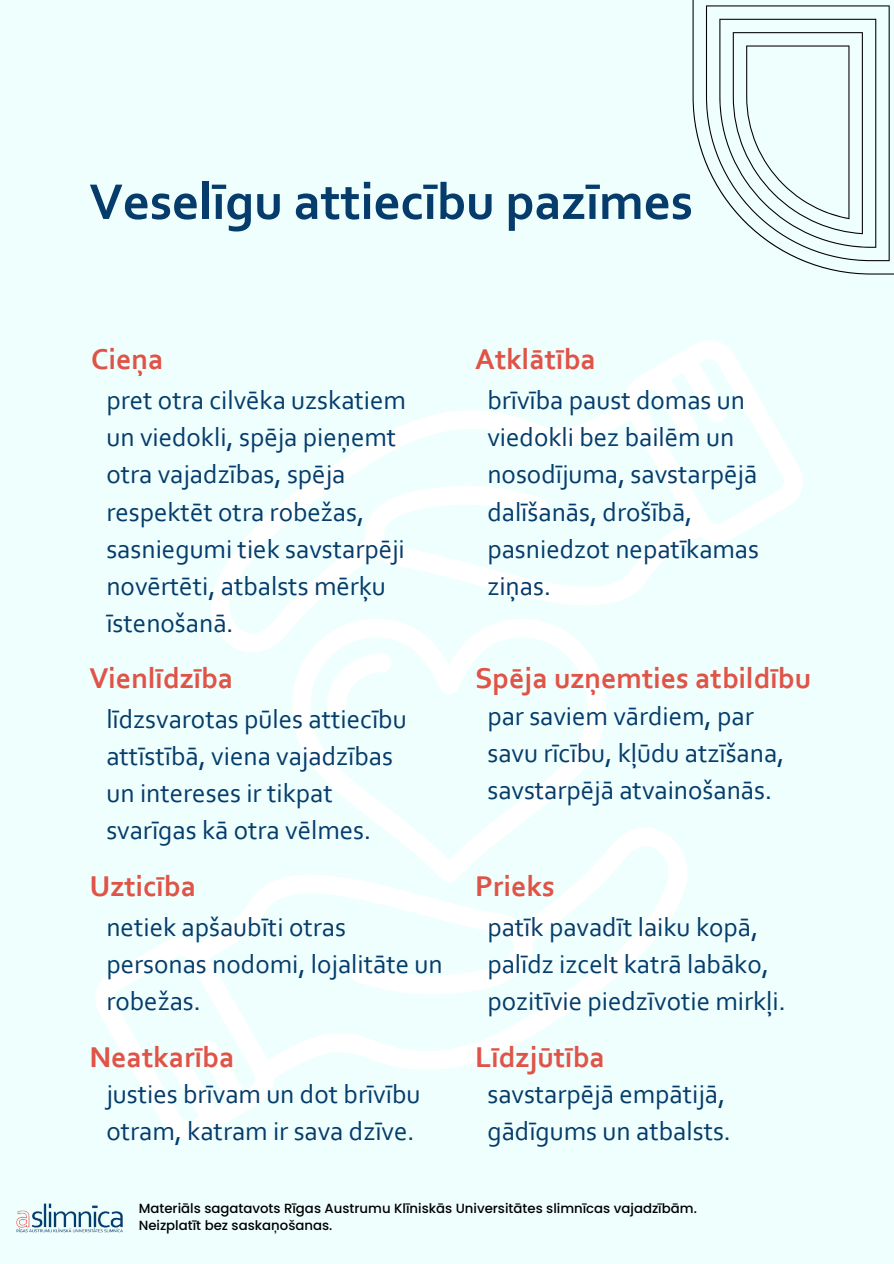
<style>
.page{position:relative;width:894px;height:1264px;background:#fff}
.page>*{position:absolute;margin:0;border:0;box-sizing:border-box;transform-origin:0 0}
.t1{font:700 52.5px "Corbel";color:#053c6b}
.t2{font:700 30px "Corbel";color:#e05347}
.t3{font:27px/37.2px "Corbel";color:#053c6b}
.t4{font:500 13.35px "Poppins";color:#000}
</style>
<div class="page">
<div style="left:0;top:0;width:893px;height:1263px;background:#effffe"></div>
<img style="left:16px;top:1203px;width:107px;height:30px">
<svg style="left:692px;top:0;width:201px;height:274px"></svg>
<svg style="left:705px;top:5px;width:184px;height:256px"></svg>
<svg style="left:719px;top:19px;width:157px;height:229px"></svg>
<svg style="left:217px;top:828px;width:470px;height:247px"></svg>
<svg style="left:95px;top:933px;width:183px;height:206px"></svg>
<svg style="left:211px;top:405px;width:479px;height:247px"></svg>
<svg style="left:619px;top:340px;width:184px;height:202px"></svg>
<svg style="left:292px;top:619px;width:313px;height:263px"></svg>
<svg style="left:327px;top:653px;width:64px;height:61px"></svg>
<h1 class="t1" style="left:89px;top:180px;width:605px">Veselīgu attiecību pazīmes</h1>
<p class="t2" style="left:91px;top:347px;width:74px">Cieņa</p>
<h2 class="t3" style="left:106px;top:384px;width:301px">pret otra cilvēka uzskatiem un viedokli, spēja pieņemt otra vajadzības, spēja respektēt otra robežas, sasniegumi tiek savstarpēji novērtēti, atbalsts mērķu īstenošanā.</h2>
<h2 class="t2" style="left:89px;top:665px;width:145px">Vienlīdzība</h2>
<h2 class="t3" style="left:106px;top:702px;width:302px">līdzsvarotas pūles attiecību attīstībā, viena vajadzības un intereses ir tikpat svarīgas kā otra vēlmes.</h2>
<h3 class="t2" style="left:89px;top:873px;width:108px">Uzticība</h3>
<h2 class="t3" style="left:106px;top:910px;width:338px">netiek apšaubīti otras personas nodomi, lojalitāte un robežas.</h2>
<h3 class="t2" style="left:89px;top:1044px;width:146px">Neatkarība</h3>
<h2 class="t3" style="left:106px;top:1077px;width:315px">justies brīvam un dot brīvību otram, katram ir sava dzīve.</h2>
<h3 class="t2" style="left:475px;top:347px;width:122px">Atklātība</h3>
<h3 class="t3" style="left:487px;top:384px;width:273px">brīvība paust domas un viedokli bez bailēm un nosodījuma, savstarpējā dalīšanās, drošībā, pasniedzot nepatīkamas ziņas.</h3>
<h2 class="t2" style="left:475px;top:665px;width:337px">Spēja uzņemties atbildību</h2>
<h3 class="t3" style="left:487px;top:699px;width:298px">par saviem vārdiem, par savu rīcību, kļūdu atzīšana, savstarpējā atvainošanās.</h3>
<h3 class="t2" style="left:475px;top:873px;width:81px">Prieks</h3>
<p class="t3" style="left:487px;top:910px;width:300px">patīk pavadīt laiku kopā, palīdz izcelt katrā labāko, pozitīvie piedzīvotie mirkļi.</p>
<h3 class="t2" style="left:475px;top:1044px;width:131px">Līdzjūtība</h3>
<h2 class="t3" style="left:487px;top:1077px;width:245px">savstarpējā empātijā, gādīgums un atbalsts.</h2>
<p class="t4" style="left:139px;top:1198px;width:559px">Materiāls sagatavots Rīgas Austrumu Klīniskās Universitātes slimnīcas vajadzībām.</p>
<h2 class="t4" style="left:139px;top:1216px;width:195px">Neizplatīt bez saskaņošanas.</h2>
</div>
